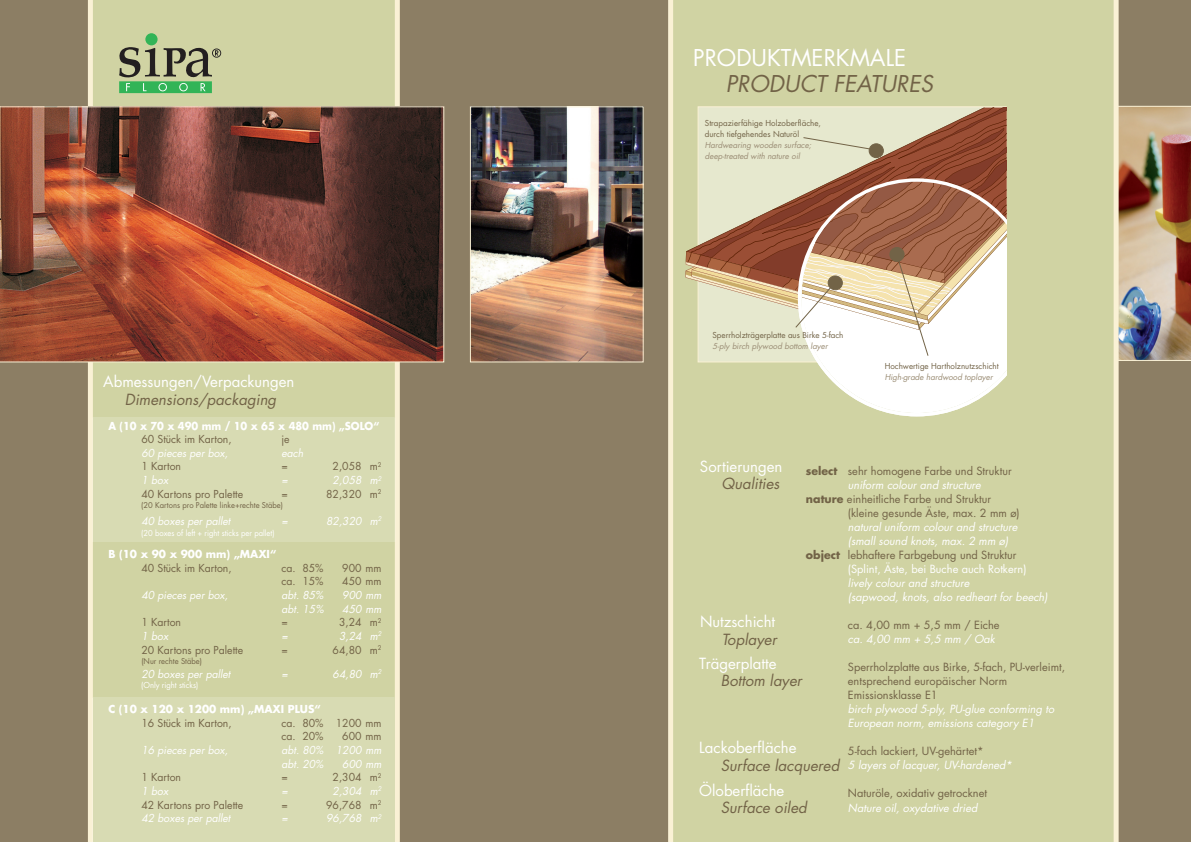
<style>
.page{position:relative;width:1191px;height:842px;background:#8c7e64}
.page>*{position:absolute;margin:0;border:0;box-sizing:border-box;transform-origin:0 0}
.t1{font:22.5px "Futura LT";color:#fff}
.t2{font:italic 22.5px "Futura LT";color:#726347}
.t3{font:15px "Futura LT";color:#fff}
.t4{font:italic 15px "Futura LT";color:#726347}
.t5{font:11px/14px "Futura LT";color:#726347}
.t6{font:italic 11px/14px "Futura LT";color:#fff}
.t7{font:11px "Futura LT";color:#fff}
.t8{font:10.7px/13.6px "Futura LT";color:#726347}
.t9{font:italic 10.7px/13.6px "Futura LT";color:#fff}
.t10{font:700 10.7px "Futura LT";color:#fff}
.t11{font:700 10.7px "Futura LT";color:#fff;scale:.92 1}
.t12{font:8px/11px "Futura LT";color:#726347}
.t13{font:italic 8px/11px "Futura LT";color:#9a8c74}
.t14{font:8px "Futura LT";color:#fff;scale:.95 1}
.t15{font:7.8px "Futura LT";color:#726347}
.s1{font-weight:700}
</style>
<div class="page">
<img style="left:1118px;top:106px;width:73px;height:255px">
<svg style="left:88px;top:0;width:312px;height:842px;background:#d3d5a7"></svg>
<div style="left:668px;top:0;width:450px;height:842px;background:#d0d3a3"></div>
<img style="left:0;top:106px;width:444px;height:256px">
<img style="left:472px;top:108px;width:169px;height:252px">
<div style="left:470px;top:106px;width:173px;height:256px;border:1px solid #faf1d5"></div>
<div style="left:93px;top:417px;width:302px;height:125px;background:#d8dbb3"></div>
<hr style="left:395px;top:417px;width:1px;height:125px;background:#fbf4dd">
<hr style="left:92px;top:417px;width:1px;height:125px;background:#fbf4dd">
<div style="left:93px;top:698px;width:302px;height:144px;background:#d8dbb3"></div>
<hr style="left:92px;top:698px;width:1px;height:144px;background:#fbf4dd">
<svg style="left:685px;top:108px;width:322px;height:308px;background:#cfbba2"></svg>
<div style="left:145px;top:33px;width:13px;height:12px;background:#32b457;border-radius:50%"></div>
<svg style="left:119px;top:47px;width:102px;height:46px;background:#87a376"></svg>
<h2 class="t3" style="left:103px;top:372px;width:193px">Abmessungen/Verpackungen</h2>
<h2 class="t4" style="left:125px;top:390px;width:153px">Dimensions/packaging</h2>
<p class="t11" style="left:108px;top:418px;width:296px">A (10 x 70 x 490 mm / 10 x 65 x 480 mm) „SOLO“</p>
<p class="t8" style="left:141px;top:433px;width:92px">60 Stück im Karton,</p>
<p class="t8" style="left:281px;top:433px;width:10px">je</p>
<p class="t9" style="left:141px;top:446px;width:88px">60 pieces per box,</p>
<p class="t9" style="left:281px;top:446px;width:23px">each</p>
<p class="t8" style="left:141px;top:460px;width:41px">1 Karton</p>
<p class="t8" style="left:281px;top:460px;width:8px">=</p>
<p class="t8" style="left:332px;top:460px;width:50px">2,058 m<sup>2</sup></p>
<p class="t9" style="left:141px;top:473px;width:28px">1 box</p>
<p class="t9" style="left:281px;top:473px;width:8px">=</p>
<p class="t9" style="left:332px;top:473px;width:50px">2,058 m<sup>2</sup></p>
<p class="t8" style="left:141px;top:487px;width:103px">40 Kartons pro Palette</p>
<p class="t8" style="left:281px;top:487px;width:8px">=</p>
<p class="t8" style="left:326px;top:487px;width:57px">82,320 m<sup>2</sup></p>
<p class="t9" style="left:141px;top:514px;width:90px">40 boxes per pallet</p>
<p class="t9" style="left:281px;top:514px;width:8px">=</p>
<p class="t9" style="left:326px;top:514px;width:57px">82,320 m<sup>2</sup></p>
<p class="t10" style="left:108px;top:547px;width:170px">B (10 x 90 x 900 mm) „MAXI“</p>
<p class="t8" style="left:141px;top:561px;width:92px">40 Stück im Karton,</p>
<p class="t8" style="left:281px;top:561px;width:43px">ca. 85%</p>
<p class="t8" style="left:342px;top:561px;width:41px">900 mm</p>
<p class="t8" style="left:281px;top:575px;width:43px">ca. 15%</p>
<p class="t8" style="left:342px;top:575px;width:41px">450 mm</p>
<p class="t9" style="left:141px;top:588px;width:88px">40 pieces per box,</p>
<p class="t9" style="left:281px;top:588px;width:43px">abt. 85%</p>
<p class="t9" style="left:342px;top:588px;width:41px">900 mm</p>
<p class="t9" style="left:281px;top:602px;width:44px">abt. 15%</p>
<p class="t9" style="left:342px;top:602px;width:41px">450 mm</p>
<p class="t8" style="left:141px;top:616px;width:41px">1 Karton</p>
<p class="t8" style="left:281px;top:616px;width:8px">=</p>
<p class="t8" style="left:339px;top:616px;width:44px">3,24 m<sup>2</sup></p>
<p class="t9" style="left:141px;top:629px;width:28px">1 box</p>
<p class="t9" style="left:281px;top:629px;width:8px">=</p>
<p class="t9" style="left:339px;top:629px;width:44px">3,24 m<sup>2</sup></p>
<p class="t8" style="left:141px;top:643px;width:103px">20 Kartons pro Palette</p>
<p class="t8" style="left:281px;top:643px;width:8px">=</p>
<p class="t8" style="left:332px;top:643px;width:50px">64,80 m<sup>2</sup></p>
<p class="t15" style="left:141px;top:656px;width:62px">(nur rechte Stäbe)</p>
<p class="t9" style="left:141px;top:667px;width:90px">20 boxes per pallet</p>
<p class="t9" style="left:281px;top:667px;width:8px">=</p>
<p class="t9" style="left:332px;top:667px;width:50px">64,80 m<sup>2</sup></p>
<p class="t10" style="left:108px;top:702px;width:214px">C (10 x 120 x 1200 mm) „MAXI PLUS“</p>
<p class="t8" style="left:141px;top:716px;width:92px">16 Stück im Karton,</p>
<p class="t8" style="left:281px;top:716px;width:101px">ca. 80% 1200 mm ca. 20%</p>
<p class="t15" style="left:141px;top:500px;width:143px">(20 Kartons pro Palette linke+rechte Stäbe)</p>
<p class="t14" style="left:141px;top:528px;width:142px">(20 boxes of left + right sticks per pallet)</p>
<p class="t14" style="left:141px;top:680px;width:61px">(only right sticks)</p>
<p class="t8" style="left:342px;top:730px;width:41px">600 mm</p>
<p class="t9" style="left:141px;top:743px;width:88px">16 pieces per box,</p>
<p class="t9" style="left:281px;top:743px;width:101px">abt. 80% 1200 mm abt. 20%</p>
<p class="t9" style="left:342px;top:757px;width:41px">600 mm</p>
<p class="t8" style="left:141px;top:771px;width:41px">1 Karton</p>
<p class="t8" style="left:281px;top:771px;width:8px">=</p>
<p class="t8" style="left:332px;top:771px;width:50px">2,304 m<sup>2</sup></p>
<p class="t9" style="left:141px;top:784px;width:28px">1 box</p>
<p class="t9" style="left:281px;top:784px;width:8px">=</p>
<p class="t9" style="left:332px;top:784px;width:50px">2,304 m<sup>2</sup></p>
<p class="t8" style="left:141px;top:798px;width:103px">42 Kartons pro Palette</p>
<p class="t8" style="left:281px;top:798px;width:8px">=</p>
<p class="t8" style="left:326px;top:798px;width:57px">96,768 m<sup>2</sup></p>
<p class="t9" style="left:141px;top:811px;width:90px">42 boxes per pallet</p>
<p class="t9" style="left:281px;top:811px;width:8px">=</p>
<p class="t9" style="left:326px;top:811px;width:57px">96,768 m<sup>2</sup></p>
<h1 class="t1" style="left:693px;top:43px;width:214px">PRoDUKTMERKMAlE</h1>
<h1 class="t2" style="left:726px;top:69px;width:209px">PRODUCT FEATURES</h1>
<p class="t12" style="left:705px;top:118px;width:118px">Strapazierfähige Holzoberfläche, durch tiefgehendes naturöl</p>
<p class="t13" style="left:705px;top:140px;width:108px">Hardwearing wooden surface; deep-treated with nature oil</p>
<p class="t12" style="left:712px;top:330px;width:132px">Sperrholzträgerplatte aus Birke 5-fach</p>
<p class="t13" style="left:712px;top:341px;width:117px">5-ply birch plywood bottom layer</p>
<p class="t12" style="left:884px;top:360px;width:116px">Hochwertige Hartholznutzschicht</p>
<p class="t13" style="left:884px;top:371px;width:110px">High-grade hardwood toplayer</p>
<h2 class="t3" style="left:700px;top:457px;width:84px">Sortierungen</h2>
<h2 class="t4" style="left:721px;top:474px;width:59px">Qualities</h2>
<p class="t5" style="left:806px;top:464px;width:207px"><span class="s1">select</span> sehr homogene Farbe und Struktur</p>
<p class="t6" style="left:848px;top:478px;width:135px">uniform colour and structure</p>
<p class="t5" style="left:806px;top:492px;width:187px"><span class="s1">nature</span> einheitliche Farbe und Struktur</p>
<p class="t5" style="left:848px;top:506px;width:173px">(kleine gesunde äste, max. 2 mm ø)</p>
<p class="t6" style="left:848px;top:520px;width:171px">natural uniform colour and structure</p>
<p class="t6" style="left:848px;top:534px;width:162px">(small sound knots, max. 2 mm ø)</p>
<p class="t5" style="left:806px;top:548px;width:212px"><span class="s1">object</span> lebhaftere Farbgebung und Struktur</p>
<p class="t7" style="left:848px;top:562px;width:180px">(Splint, äste, bei Buche auch Rotkern)</p>
<p class="t6" style="left:848px;top:576px;width:201px">lively colour and structure<br>(sapwood, knots, also redheart for beech)</p>
<p class="t5" style="left:848px;top:618px;width:153px">ca. 4,00 mm + 5,5 mm / Eiche</p>
<p class="t6" style="left:848px;top:632px;width:149px">ca. 4,00 mm + 5,5 mm / Oak</p>
<p class="t5" style="left:848px;top:660px;width:219px">Sperrholzplatte aus Birke, 5-fach, PU-verleimt, entsprechend europäischer norm<br>Emissionsklasse E1</p>
<p class="t6" style="left:848px;top:702px;width:208px">birch plywood 5-ply, PU-glue conforming to<br>European norm, emissions category E1</p>
<p class="t5" style="left:848px;top:744px;width:137px">5-fach lackiert, UV-gehärtet*</p>
<p class="t6" style="left:848px;top:758px;width:166px">5 layers of lacquer, UV-hardened*</p>
<p class="t5" style="left:848px;top:786px;width:141px">naturöle, oxidativ getrocknet</p>
<p class="t6" style="left:848px;top:800px;width:131px">Nature oil, oxydative dried</p>
<h2 class="t3" style="left:700px;top:612px;width:77px">nutzschicht</h2>
<h2 class="t4" style="left:721px;top:629px;width:56px">Toplayer</h2>
<h2 class="t3" style="left:699px;top:653px;width:79px">Trägerplatte</h2>
<h2 class="t4" style="left:721px;top:671px;width:82px">Bottom layer</h2>
<h2 class="t3" style="left:699px;top:738px;width:99px">lackoberfläche</h2>
<h2 class="t4" style="left:721px;top:755px;width:120px">Surface lacquered</h2>
<h2 class="t3" style="left:699px;top:780px;width:87px">Öloberfläche</h2>
<h2 class="t4" style="left:721px;top:798px;width:87px">Surface oiled</h2>
</div>
